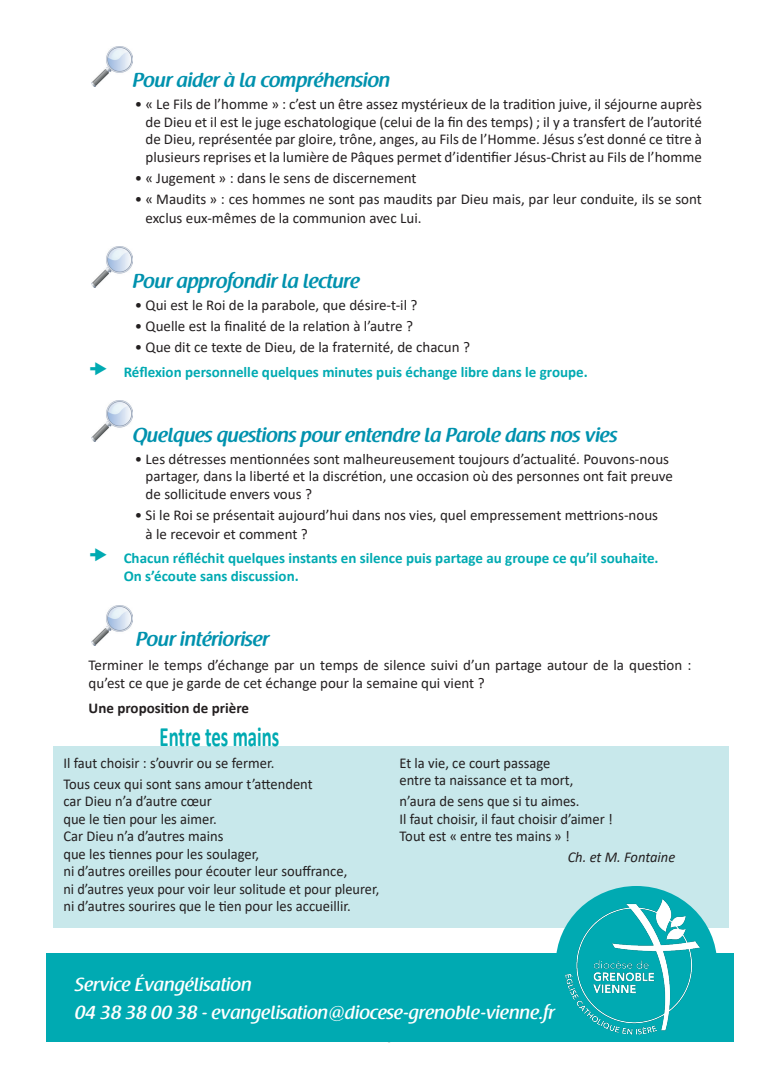
<style>
.page{position:relative;width:780px;height:1088px;background:#fff}
.page>*{position:absolute;margin:0;border:0;box-sizing:border-box;transform-origin:0 0}
.t1{font:700 28.12px "Calibri";color:#00aab2;scale:.67 1}
.t2{font:600 20px "Raspoutine";color:#0092ae}
.t3{font:500 18.75px/27.5px "Raspoutine";color:#fff}
.t4{font:15px/17.5px "Calibri";color:#231f20}
.t5{font:700 15px/17.5px "Calibri";color:#00aab2}
.t6{font:700 15px "Calibri";color:#231f20}
.t7{font:italic 15px "Calibri";color:#231f20}
</style>
<div class="page">
<img style="left:91px;top:46px;width:42px;height:41px">
<img style="left:91px;top:247px;width:42px;height:41px">
<img style="left:91px;top:401px;width:42px;height:41px">
<img style="left:91px;top:605px;width:42px;height:41px">
<div style="left:53px;top:746px;width:675px;height:181px;background:#c8e8eb"></div>
<div style="left:555px;top:886px;width:162px;height:156px;background:#00aab2;border-radius:50%"></div>
<div style="left:46px;top:954px;width:687px;height:88px;background:#00aab2"></div>
<img style="left:554px;top:900px;width:145px;height:135px">
<h2 class="t2" style="left:133px;top:69px;width:259px">Pour aider à la compréhension</h2>
<p class="t4" style="left:146px;top:95px;width:558px;text-align:justify;text-indent:-11px">• « Le Fils de l’homme » : c’est un être assez mystérieux de la tradition juive, il séjourne auprès de Dieu et il est le juge eschatologique (celui de la fin des temps) ; il y a transfert de l’autorité de Dieu, représentée par gloire, trône, anges, au Fils de l’Homme. Jésus s’est donné ce titre à plusieurs reprises et la lumière de Pâques permet d’identifier Jésus-Christ au Fils de l’homme</p>
<p class="t4" style="left:135px;top:169px;width:283px">• « Jugement » : dans le sens de discernement</p>
<p class="t4" style="left:146px;top:189px;width:558px;line-height:18.8px;text-indent:-11px">• « Maudits » : ces hommes ne sont pas maudits par Dieu mais, par leur conduite, ils se sont exclus eux-mêmes de la communion avec Lui.</p>
<h2 class="t2" style="left:133px;top:269px;width:229px">Pour approfondir la lecture</h2>
<p class="t4" style="left:135px;top:296px;width:284px">• Qui est le Roi de la parabole, que désire-t-il ?</p>
<p class="t4" style="left:135px;top:317px;width:280px">• Quelle est la finalité de la relation à l’autre ?</p>
<p class="t4" style="left:135px;top:338px;width:337px">• Que dit ce texte de Dieu, de la fraternité, de chacun ?</p>
<p class="t5" style="left:124px;top:363px;width:465px">Réflexion personnelle quelques minutes puis échange libre dans le groupe.</p>
<h2 class="t2" style="left:133px;top:423px;width:486px">Quelques questions pour entendre la Parole dans nos vies</h2>
<p class="t4" style="left:146px;top:450px;width:529px;text-indent:-11px">• Les détresses mentionnées sont malheureusement toujours d’actualité. Pouvons-nous partager, dans la liberté et la discrétion, une occasion où des personnes ont fait preuve de sollicitude envers vous ?</p>
<p class="t4" style="left:146px;top:505px;width:514px;line-height:18.8px;text-indent:-11px">• Si le Roi se présentait aujourd’hui dans nos vies, quel empressement mettrions-nous à le recevoir et comment ?</p>
<p class="t5" style="left:124px;top:549px;width:536px">Chacun réfléchit quelques instants en silence puis partage au groupe ce qu’il souhaite.<br>On s’écoute sans discussion.</p>
<h2 class="t2" style="left:136px;top:628px;width:134px">Pour intérioriser</h2>
<p class="t4" style="left:89px;top:656px;width:604px">Terminer le temps d’échange par un temps de silence suivi d’un partage autour de la question : qu’est ce que je garde de cet échange pour la semaine qui vient ?</p>
<p class="t6" style="left:89px;top:697px;width:162px">Une proposition de prière</p>
<h1 class="t1" style="left:159px;top:717px;width:180px">Entre tes mains</h1>
<p class="t4" style="left:63px;top:752px;width:251px;line-height:21px">Il faut choisir : s’ouvrir ou se fermer.<br>Tous ceux qui sont sans amour t’attendent</p>
<p class="t4" style="left:63px;top:792px;width:317px">car Dieu n’a d’autre cœur<br>que le tien pour les aimer.<br>Car Dieu n’a d’autres mains<br>que les tiennes pour les soulager,<br>ni d’autres oreilles pour écouter leur souffrance,<br>ni d’autres yeux pour voir leur solitude et pour pleurer, ni d’autres sourires que le tien pour les accueillir.</p>
<p class="t4" style="left:399px;top:753px;width:175px">Et la vie, ce court passage entre ta naissance et ta mort,</p>
<p class="t4" style="left:399px;top:792px;width:215px">n’aura de sens que si tu aimes.<br>Il faut choisir, il faut choisir d’aimer !<br>Tout est « entre tes mains » !</p>
<p class="t7" style="left:567px;top:847px;width:109px">Ch. et M. Fontaine</p>
<p class="t3" style="left:74px;top:971px;width:482px">Service Évangélisation<br>04 38 38 00 38 - evangelisation@diocese-grenoble-vienne.fr</p>
</div>
